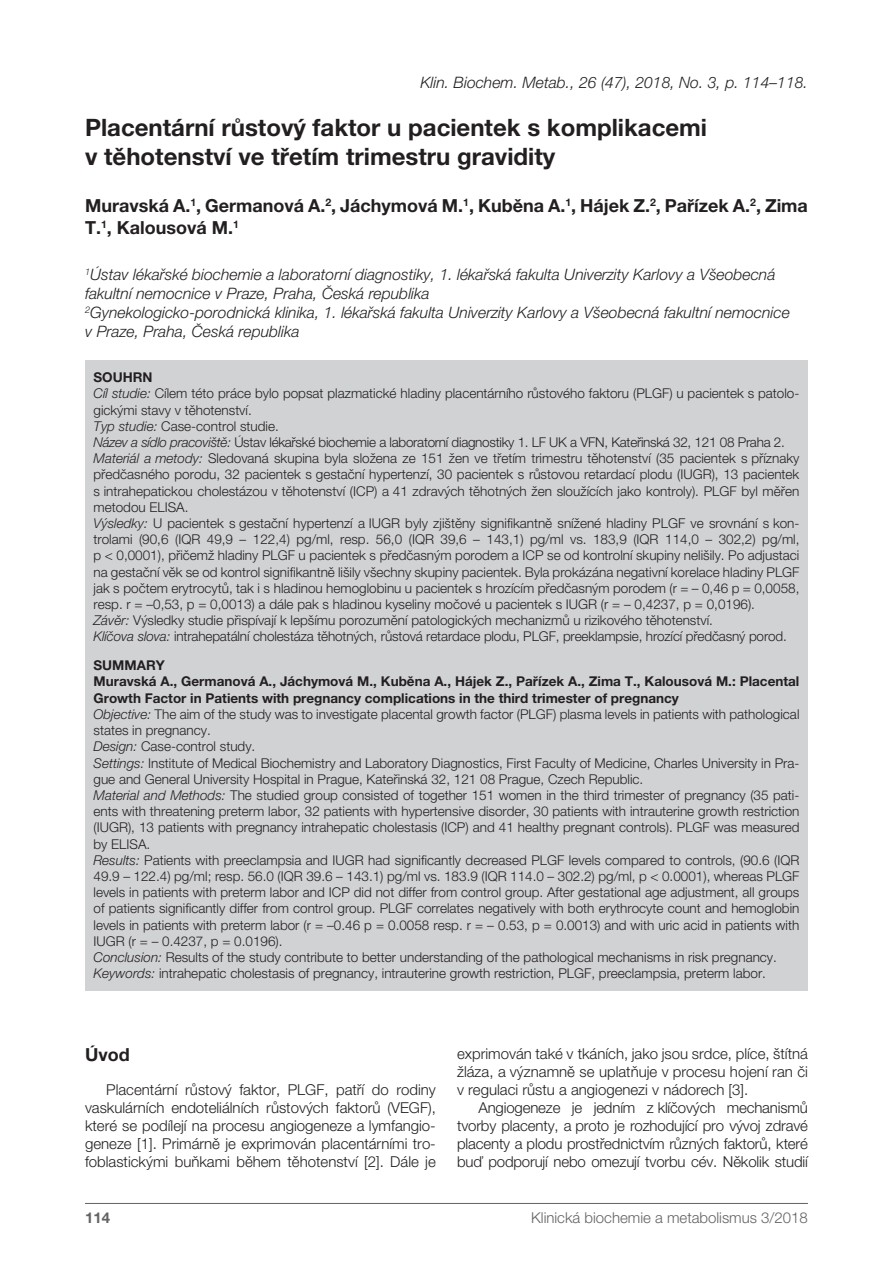
<style>
.page{position:relative;width:893px;height:1263px;background:#fff}
.page>*{position:absolute;margin:0;border:0;box-sizing:border-box;transform-origin:0 0}
.t1{font:700 24px/28.8px "Helvetica Neue CE";color:#231f20}
.t2{font:700 18px/21.6px "Helvetica Neue CE";color:#231f20}
.t3{font:italic 300 15.75px/18.9px "Helvetica Neue CE";color:#231f20}
.t4{font:300 15px/18px "Helvetica Neue CE";color:#231f20;text-align:justify}
.t5{font:300 15px "Helvetica Neue CE";color:#636366}
.t6{font:700 15px "Helvetica Neue CE";color:#636366}
.t7{font:300 13.5px/16.2px "Helvetica Neue CE";color:#231f20}
.s1{font-weight:700}
.s2{font-style:italic}
</style>
<div class="page">
<hr style="left:85px;top:1203px;width:723px;height:1px;background:#636366">
<div style="left:85px;top:361px;width:723px;height:630px;background:#d1d2d4"></div>
<p class="t3" style="left:420px;top:73px;width:389px">Klin. Biochem. Metab., 26 (47), 2018, No. 3, p. 114–118.</p>
<h1 class="t1" style="left:85px;top:113px;width:624px">Placentární růstový faktor u pacientek s komplikacemi v těhotenství ve třetím trimestru gravidity</h1>
<h2 class="t2" style="left:85px;top:195px;width:724px">Muravská A.<sup>1</sup>, Germanová A.<sup>2</sup>, Jáchymová M.<sup>1</sup>, Kuběna A.<sup>1</sup>, Hájek Z.<sup>2</sup>, Pařízek A.<sup>2</sup>, Zima<br>T.<sup>1</sup>, Kalousová M.<sup>1</sup></h2>
<p class="t3" style="left:85px;top:265px;width:706px"><sup>1</sup>Ústav lékařské biochemie a laboratorní diagnostiky, 1. lékařská fakulta Univerzity Karlovy a Všeobecná fakultní nemocnice v Praze, Praha, Česká republika<br><sup>2</sup>Gynekologicko-porodnická klinika, 1. lékařská fakulta Univerzity Karlovy a Všeobecná fakultní nemocnice v Praze, Praha, Česká republika</p>
<p class="t7" style="left:94px;top:369px;width:707px"><span class="s1">SOUHRN<br></span><span class="s2">Cíl studie:</span> Cílem této práce bylo popsat plazmatické hladiny placentárního růstového faktoru (PLGF) u pacientek s patolo&shy;gickými stavy v těhotenství.<br><span class="s2">Typ studie:</span> Case-control studie.<br><span class="s2">Název a sídlo pracoviště:</span> Ústav lékařské biochemie a laboratorní diagnostiky 1. LF UK a VFN, Kateřinská 32, 121 08 Praha 2.<br><span class="s2">Materiál a metody:</span> Sledovaná skupina byla složena ze 151 žen ve třetím trimestru těhotenství (35 pacientek s příznaky předčasného porodu, 32 pacientek s gestační hypertenzí, 30 pacientek s růstovou retardací plodu (IUGR), 13 pacientek s intrahepatickou cholestázou v těhotenství (ICP) a 41 zdravých těhotných žen sloužících jako kontroly). PLGF byl měřen metodou ELISA.<br><span class="s2">Výsledky:</span> U pacientek s gestační hypertenzí a IUGR byly zjištěny signifikantně snížené hladiny PLGF ve srovnání s kon&shy;trolami (90,6 (IQR 49,9 – 122,4) pg/ml, resp. 56,0 (IQR 39,6 – 143,1) pg/ml vs. 183,9 (IQR 114,0 – 302,2) pg/ml, p &lt; 0,0001), přičemž hladiny PLGF u pacientek s předčasným porodem a ICP se od kontrolní skupiny nelišily. Po adjustaci na gestační věk se od kontrol signifikantně lišily všechny skupiny pacientek. Byla prokázána negativní korelace hladiny PLGF jak s počtem erytrocytů, tak i s hladinou hemoglobinu u pacientek s hrozícím předčasným porodem (r = – 0,46 p = 0,0058, resp. r = –0,53, p = 0,0013) a dále pak s hladinou kyseliny močové u pacientek s IUGR (r = – 0,4237, p = 0,0196).<br><span class="s2">Závěr:</span> Výsledky studie přispívají k lepšímu porozumění patologických mechanizmů u rizikového těhotenství.<br><span class="s2">Klíčova slova:</span> intrahepatální cholestáza těhotných, růstová retardace plodu, PLGF, preeklampsie, hrozící předčasný porod.</p>
<p class="t7" style="left:94px;top:657px;width:707px"><span class="s1">SUMMARY<br>Muravská A., Germanová A., Jáchymová M., Kuběna A., Hájek Z., Pařízek A., Zima T., Kalousová M.: Placental Growth Factor in Patients with pregnancy complications in the third trimester of pregnancy<br></span><span class="s2">Objective:</span> The aim of the study was to investigate placental growth factor (PLGF) plasma levels in patients with pathological states in pregnancy.<br><span class="s2">Design:</span> Case-control study.<br><span class="s2">Settings:</span> Institute of Medical Biochemistry and Laboratory Diagnostics, First Faculty of Medicine, Charles University in Pra&shy;gue and General University Hospital in Prague, Kateřinská 32, 121 08 Prague, Czech Republic.<br><span class="s2">Material and Methods:</span> The studied group consisted of together 151 women in the third trimester of pregnancy (35 pati&shy;ents with threatening preterm labor, 32 patients with hypertensive disorder, 30 patients with intrauterine growth restriction (IUGR), 13 patients with pregnancy intrahepatic cholestasis (ICP) and 41 healthy pregnant controls). PLGF was measured by ELISA.<br><span class="s2">Results:</span> Patients with preeclampsia and IUGR had significantly decreased PLGF levels compared to controls, (90.6 (IQR 49.9 – 122.4) pg/ml; resp. 56.0 (IQR 39.6 – 143.1) pg/ml vs. 183.9 (IQR 114.0 – 302.2) pg/ml, p &lt; 0.0001), whereas PLGF levels in patients with preterm labor and ICP did not differ from control group. After gestational age adjustment, all groups of patients significantly differ from control group. PLGF correlates negatively with both erythrocyte count and hemoglobin levels in patients with preterm labor (r = –0.46 p = 0.0058 resp. r = – 0.53, p = 0.0013) and with uric acid in patients with IUGR (r = – 0.4237, p = 0.0196).<br><span class="s2">Conclusion:</span> Results of the study contribute to better understanding of the pathological mechanisms in risk pregnancy.<br><span class="s2">Keywords:</span> intrahepatic cholestasis of pregnancy, intrauterine growth restriction, PLGF, preeclampsia, preterm labor.</p>
<h2 class="t2" style="left:85px;top:1044px;width:46px">Úvod</h2>
<p class="t4" style="left:85px;top:1081px;width:352px;text-indent:21px">Placentární růstový faktor, PLGF, patří do rodiny vaskulárních endoteliálních růstových faktorů (VEGF), které se podílejí na procesu angiogeneze a lymfangio&shy;geneze [1]. Primárně je exprimován placentárními tro&shy;foblastickými buňkami během těhotenství [2]. Dále je</p>
<p class="t4" style="left:457px;top:1045px;width:352px">exprimován také v tkáních, jako jsou srdce, plíce, štítná žláza, a významně se uplatňuje v procesu hojení ran či v regulaci růstu a angiogenezi v nádorech [3].</p>
<p class="t4" style="left:457px;top:1099px;width:352px;text-indent:21px">Angiogeneze je jedním z klíčových mechanismů tvorby placenty, a proto je rozhodující pro vývoj zdravé placenty a plodu prostřednictvím různých faktorů, které buď podporují nebo omezují tvorbu cév. Několik studií</p>
<p class="t6" style="left:85px;top:1209px;width:27px">114</p>
<p class="t5" style="left:531px;top:1209px;width:278px">Klinická biochemie a metabolismus 3/2018</p>
</div>
